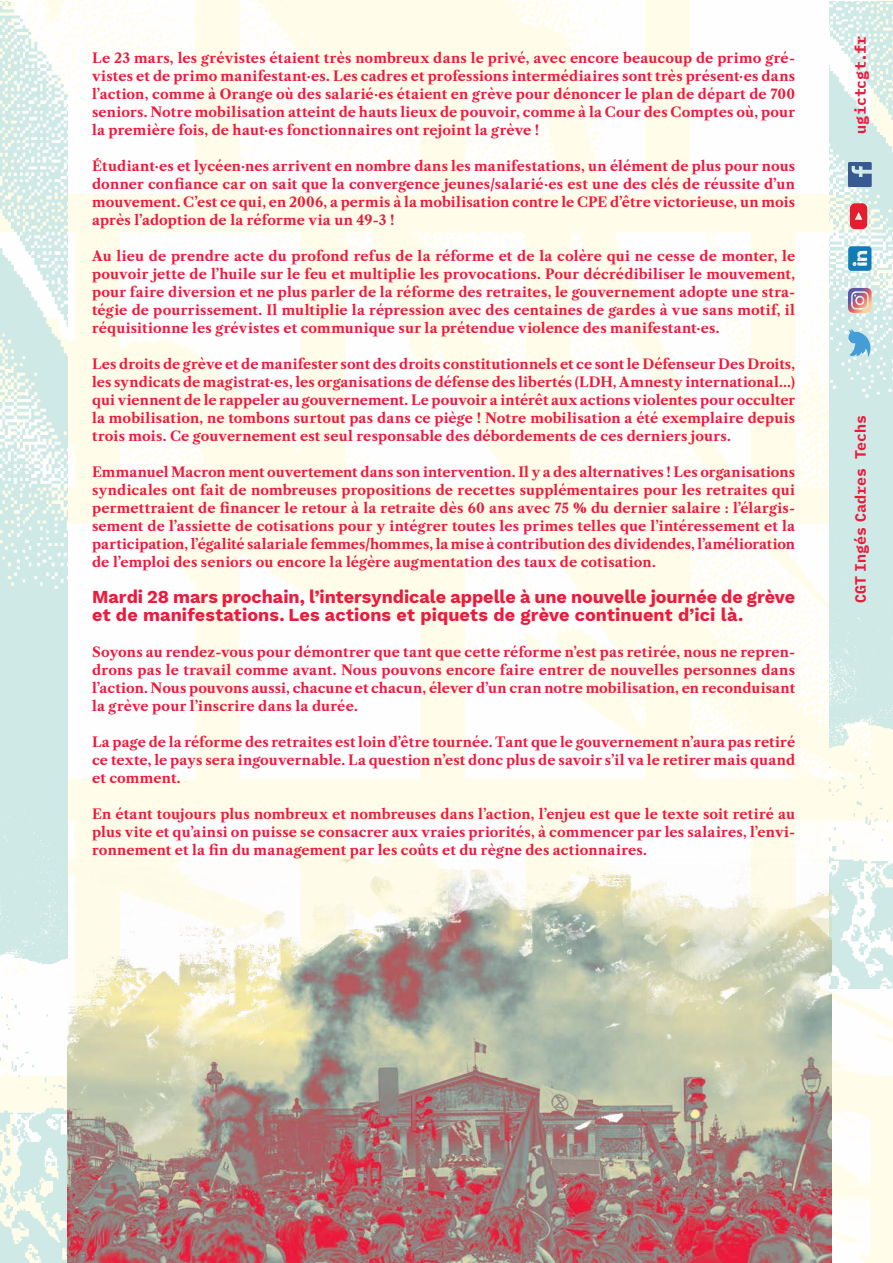
<style>
.page{position:relative;width:893px;height:1263px;background:#fff}
.page>*{position:absolute;margin:0;border:0;box-sizing:border-box;transform-origin:0 0}
.t1{font:700 18px/18px "Work Sans";color:#ed1a3d}
.t2{font:700 15px "IBM Plex Mono";letter-spacing:.005em;color:#ed1a3d}
.t3{font:700 13.5px/18px "Libre Caslon Text";letter-spacing:.01em;color:#ed1a3d;text-align:justify}
</style>
<div class="page">
<img style="left:0;top:0;width:893px;height:1263px">
<img style="left:829px;top:1px;width:64px;height:988px">
<img style="left:0;top:1px;width:67px;height:1262px">
<img style="left:67px;top:860px;width:764px;height:403px">
<svg style="left:892px;top:1069px;width:1px;height:194px"></svg>
<svg style="left:848px;top:246px;width:23px;height:25px"></svg>
<svg style="left:848px;top:162px;width:24px;height:25px"></svg>
<svg style="left:848px;top:288px;width:24px;height:25px"></svg>
<svg style="left:848px;top:329px;width:22px;height:28px"></svg>
<svg style="left:850px;top:203px;width:17px;height:26px"></svg>
<p class="t3" style="left:92px;top:49px;width:705px">Le 23 mars, les grévistes étaient très nombreux dans le privé, avec encore beaucoup de primo gré&shy;vistes et de primo manifestant·es. Les cadres et professions intermédiaires sont très présent·es dans l’action, comme à Orange où des salarié·es étaient en grève pour dénoncer le plan de départ de 700 seniors. Notre mobilisation atteint de hauts lieux de pouvoir, comme à la Cour des Comptes où, pour la première fois, de haut·es fonctionnaires ont rejoint la grève !</p>
<p class="t3" style="left:92px;top:157px;width:705px">Étudiant·es et lycéen·nes arrivent en nombre dans les manifestations, un élément de plus pour nous donner confiance car on sait que la convergence jeunes/salarié·es est une des clés de réussite d’un mouvement. C’est ce qui, en 2006, a permis à la mobilisation contre le CPE d’être victorieuse, un mois après l’adoption de la réforme via un 49-3 !</p>
<p class="t3" style="left:92px;top:247px;width:705px">Au lieu de prendre acte du profond refus de la réforme et de la colère qui ne cesse de monter, le pouvoir jette de l’huile sur le feu et multiplie les provocations. Pour décrédibiliser le mouvement, pour faire diversion et ne plus parler de la réforme des retraites, le gouvernement adopte une stra&shy;tégie de pourrissement. Il multiplie la répression avec des centaines de gardes à vue sans motif, il réquisitionne les grévistes et communique sur la prétendue violence des manifestant·es.</p>
<p class="t3" style="left:92px;top:355px;width:705px">Les droits de grève et de manifester sont des droits constitutionnels et ce sont le Défenseur Des Droits, les syndicats de magistrat·es, les organisations de défense des libertés (LDH, Amnesty international…) qui viennent de le rappeler au gouvernement. Le pouvoir a intérêt aux actions violentes pour occulter la mobilisation, ne tombons surtout pas dans ce piège ! Notre mobilisation a été exemplaire depuis trois mois. Ce gouvernement est seul responsable des débordements de ces derniers jours.</p>
<p class="t3" style="left:92px;top:463px;width:704px">Emmanuel Macron ment ouvertement dans son intervention. Il y a des alternatives ! Les organisations syndicales ont fait de nombreuses propositions de recettes supplémentaires pour les retraites qui permettraient de financer le retour à la retraite dès 60 ans avec 75 % du dernier salaire : l’élargis&shy;sement de l’assiette de cotisations pour y intégrer toutes les primes telles que l’intéressement et la participation, l’égalité salariale femmes/hommes, la mise à contribution des dividendes, l’amélioration de l’emploi des seniors ou encore la légère augmentation des taux de cotisation.</p>
<h1 class="t1" style="left:92px;top:587px;width:704px">Mardi 28 mars prochain, l’intersyndicale appelle à une nouvelle journée de grève et de manifestations. Les actions et piquets de grève continuent d’ici là.</h1>
<p class="t3" style="left:92px;top:643px;width:704px">Soyons au rendez-vous pour démontrer que tant que cette réforme n’est pas retirée, nous ne repren&shy;drons pas le travail comme avant. Nous pouvons encore faire entrer de nouvelles personnes dans l’action. Nous pouvons aussi, chacune et chacun, élever d’un cran notre mobilisation, en reconduisant la grève pour l’inscrire dans la durée.</p>
<p class="t3" style="left:92px;top:733px;width:705px">La page de la réforme des retraites est loin d’être tournée. Tant que le gouvernement n’aura pas retiré ce texte, le pays sera ingouvernable. La question n’est donc plus de savoir s’il va le retirer mais quand et comment.</p>
<p class="t3" style="left:92px;top:805px;width:704px">En étant toujours plus nombreux et nombreuses dans l’action, l’enjeu est que le texte soit retiré au plus vite et qu’ainsi on puisse se consacrer aux vraies priorités, à commencer par les salaires, l’envi&shy;ronnement et la fin du management par les coûts et du règne des actionnaires.</p>
<p class="t2" style="left:848px;top:134px;width:99px;rotate:-90deg">ugictcgt.fr</p>
<p class="t2" style="left:848px;top:603px;width:189px;rotate:-90deg">CGT Ingés Cadres Techs</p>
</div>
